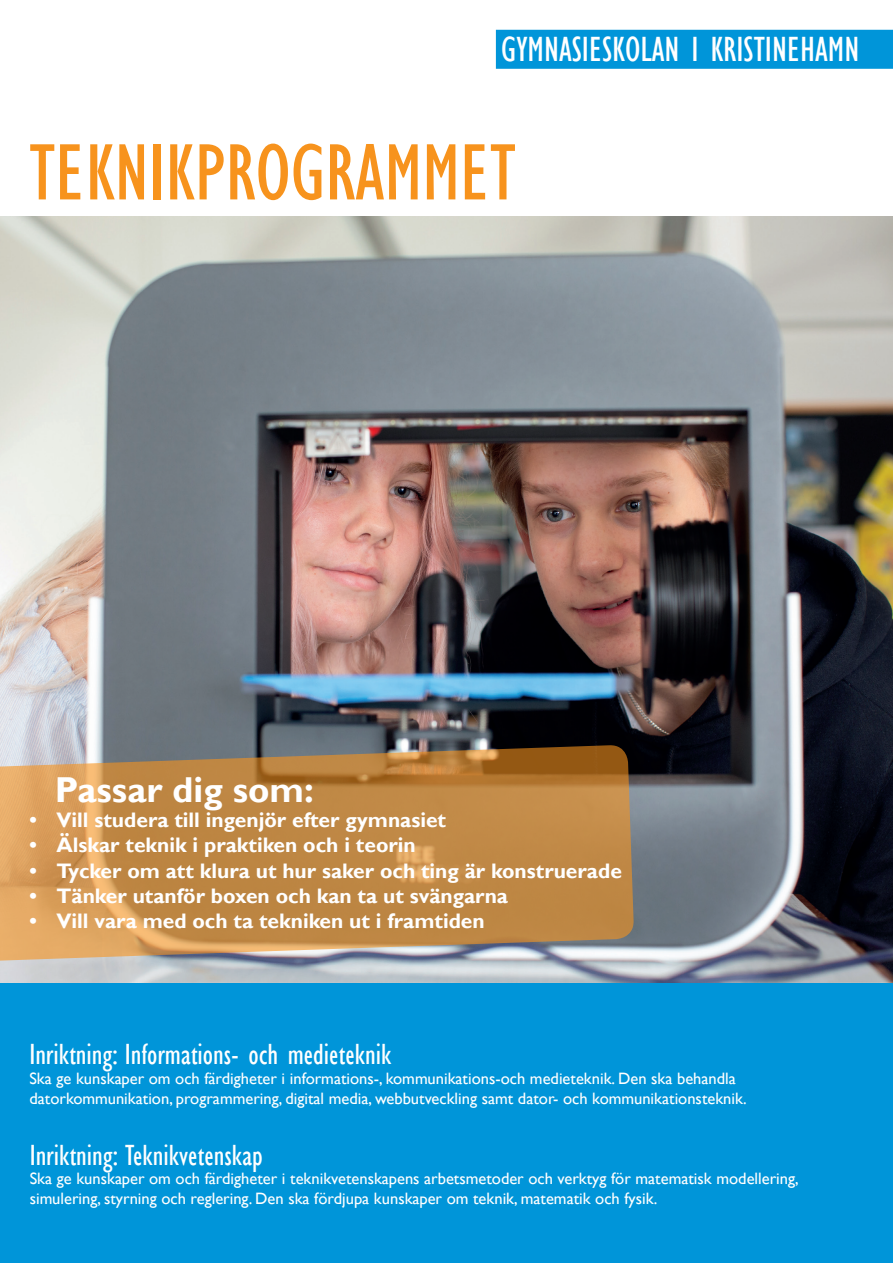
<style>
.page{position:relative;width:893px;height:1263px;background:#fff}
.page>*{position:absolute;margin:0;border:0;box-sizing:border-box;transform-origin:0 0}
.t1{font:condensed 82.5px "Gill Sans";color:#f7931d}
.t2{font:condensed 36px "Gill Sans";color:#fff}
.t3{font:700 36px "Gill Sans";color:#fff}
.t4{font:condensed 30px "Gill Sans";color:#fff}
.t5{font:700 21px "Gill Sans";color:#fff}
.t6{font:16.5px/19.8px "Gill Sans";color:#fff}
</style>
<div class="page">
<div style="left:496px;top:30px;width:397px;height:39px;background:#0095d9"></div>
<div style="left:0;top:982px;width:893px;height:281px;background:#0095d9"></div>
<img style="left:0;top:216px;width:893px;height:766px">
<svg style="left:0;top:745px;width:634px;height:229px;background:#be8f58"></svg>
<p class="t2" style="left:501px;top:28px;width:360px">GYMNASIESKOLAN I KRISTINEHAMN</p>
<p class="t1" style="left:29px;top:124px;width:488px">TEKNIKPROGRAMMET</p>
<p class="t3" style="left:55px;top:768px;width:260px">Passar dig som:</p>
<p class="t5" style="left:29px;top:807px;width:418px">• Vill studera till ingenjör efter gymnasiet</p>
<p class="t5" style="left:29px;top:832px;width:388px">• Älskar teknik i praktiken och i teorin</p>
<p class="t5" style="left:29px;top:858px;width:594px">• Tycker om att klura ut hur saker och ting är konstruerade</p>
<p class="t5" style="left:29px;top:883px;width:480px">• Tänker utanför boxen och kan ta ut svängarna</p>
<p class="t5" style="left:29px;top:908px;width:457px">• Vill vara med och ta tekniken ut i framtiden</p>
<p class="t4" style="left:29px;top:1036px;width:363px">Inriktning: Informations- och medieteknik</p>
<p class="t6" style="left:29px;top:1069px;width:708px">Ska ge kunskaper om och färdigheter i informations-, kommunikations-och medieteknik. Den ska behandla</p>
<p class="t6" style="left:29px;top:1088px;width:719px">datorkommunikation, programmering, digital media, webbutveckling samt dator- och kommunikationsteknik.</p>
<p class="t4" style="left:30px;top:1137px;width:235px">Inriktning: Teknikvetenskap</p>
<p class="t6" style="left:30px;top:1169px;width:770px">Ska ge kunskaper om och färdigheter i teknikvetenskapens arbetsmetoder och verktyg för matematisk modellering, simulering, styrning och reglering. Den ska fördjupa kunskaper om teknik, matematik och fysik.</p>
</div>
